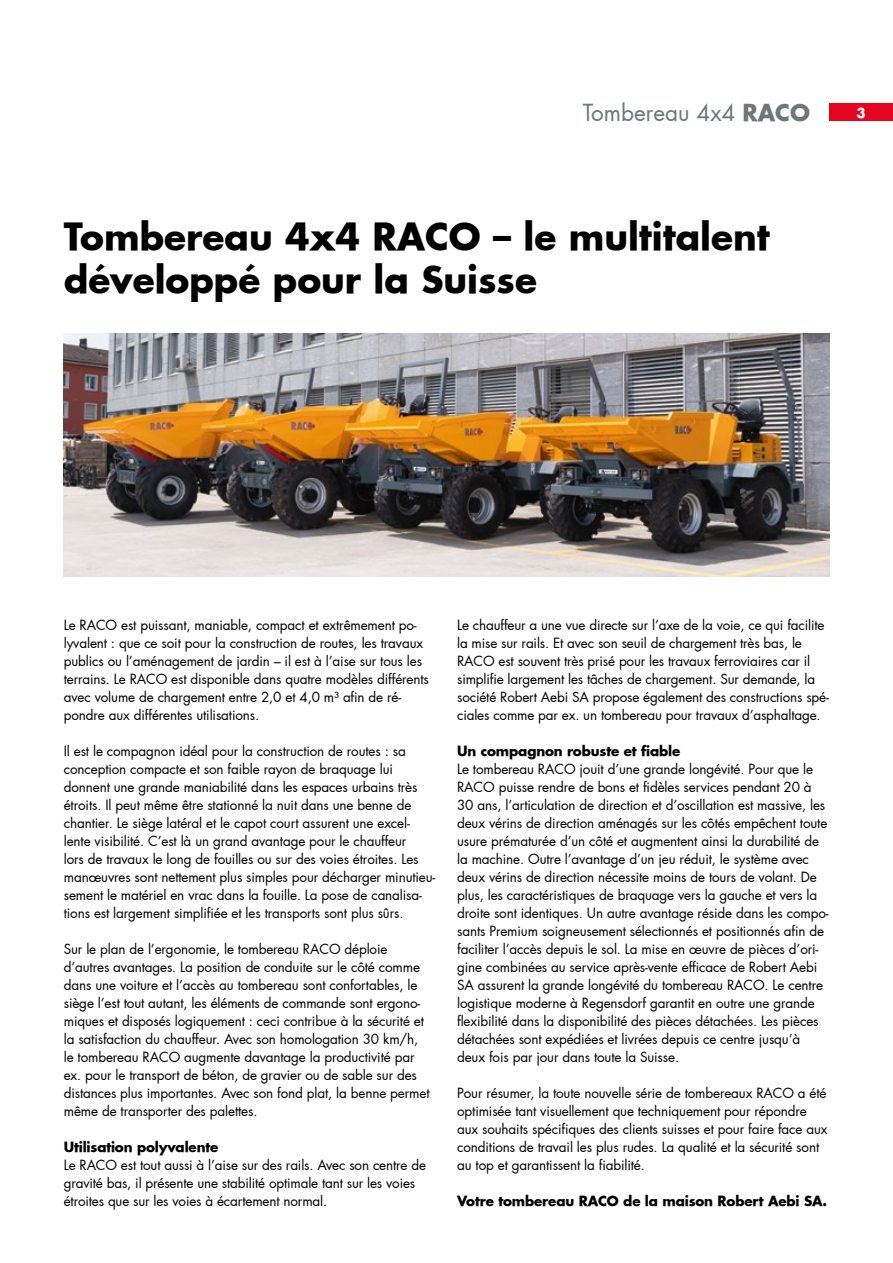
<style>
.page{position:relative;width:893px;height:1263px;background:#fff}
.page>*{position:absolute;margin:0;border:0;box-sizing:border-box;transform-origin:0 0}
.t1{font:700 36px/43.2px "Futura";color:#000}
.t2{font:22.5px "Futura";color:#6d767a}
.t3{font:13.5px/18px "Futura";letter-spacing:-.01em;color:#000}
.t4{font:700 13.5px "Futura";letter-spacing:-.01em;color:#000}
.t5{font:700 13.5px "Futura";color:#fff}
.s1{font-weight:700}
</style>
<div class="page">
<div style="left:829px;top:104px;width:64px;height:17px;background:#e40521"></div>
<img style="left:64px;top:334px;width:765px;height:242px">
<h2 class="t2" style="left:583px;top:98px;width:229px">Tombereau 4x4 <span class="s1">RACO</span></h2>
<p class="t5" style="left:856px;top:104px;width:11px">3</p>
<h1 class="t1" style="left:64px;top:214px;width:708px">Tombereau 4x4 RACO – le multitalent développé pour la Suisse</h1>
<p class="t3" style="left:64px;top:616px;width:367px">Le RACO est puissant, maniable, compact et extrêmement po&shy;lyvalent : que ce soit pour la construction de routes, les travaux publics ou l’aménagement de jardin – il est à l’aise sur tous les terrains. Le RACO est disponible dans quatre modèles différents avec volume de chargement entre 2,0 et 4,0 m³ afin de ré&shy;pondre aux différentes utilisations.</p>
<p class="t3" style="left:64px;top:742px;width:373px">Il est le compagnon idéal pour la construction de routes : sa conception compacte et son faible rayon de braquage lui donnent une grande maniabilité dans les espaces urbains très étroits. Il peut même être stationné la nuit dans une benne de chantier. Le siège latéral et le capot court assurent une excel&shy;lente visibilité. C’est là un grand avantage pour le chauffeur<br>lors de travaux le long de fouilles ou sur des voies étroites. Les manœuvres sont nettement plus simples pour décharger minutieu&shy;sement le matériel en vrac dans la fouille. La pose de canalisa&shy;tions est largement simplifiée et les transports sont plus sûrs.</p>
<p class="t3" style="left:64px;top:940px;width:367px">Sur le plan de l’ergonomie, le tombereau RACO déploie d’autres avantages. La position de conduite sur le côté comme dans une voiture et l’accès au tombereau sont confortables, le siège l’est tout autant, les éléments de commande sont ergono&shy;miques et disposés logiquement : ceci contribue à la sécurité et la satisfaction du chauffeur. Avec son homologation 30 km/h, le tombereau RACO augmente davantage la productivité par ex. pour le transport de béton, de gravier ou de sable sur des distances plus importantes. Avec son fond plat, la benne permet même de transporter des palettes.</p>
<p class="t4" style="left:64px;top:1138px;width:156px">Utilisation polyvalente</p>
<p class="t3" style="left:64px;top:1156px;width:364px">Le RACO est tout aussi à l’aise sur des rails. Avec son centre de gravité bas, il présente une stabilité optimale tant sur les voies étroites que sur les voies à écartement normal.</p>
<p class="t3" style="left:457px;top:616px;width:373px">Le chauffeur a une vue directe sur l’axe de la voie, ce qui facilite la mise sur rails. Et avec son seuil de chargement très bas, le RACO est souvent très prisé pour les travaux ferroviaires car il simplifie largement les tâches de chargement. Sur demande, la société Robert Aebi SA propose également des constructions spé&shy;ciales comme par ex. un tombereau pour travaux d’asphaltage.</p>
<p class="t4" style="left:457px;top:742px;width:225px">Un compagnon robuste et fiable</p>
<p class="t3" style="left:457px;top:760px;width:373px">Le tombereau RACO jouit d’une grande longévité. Pour que le RACO puisse rendre de bons et fidèles services pendant 20 à 30 ans, l’articulation de direction et d’oscillation est massive, les deux vérins de direction aménagés sur les côtés empêchent toute usure prématurée d’un côté et augmentent ainsi la durabilité de la machine. Outre l’avantage d’un jeu réduit, le système avec deux vérins de direction nécessite moins de tours de volant. De plus, les caractéristiques de braquage vers la gauche et vers la droite sont identiques. Un autre avantage réside dans les compo&shy;sants Premium soigneusement sélectionnés et positionnés afin de faciliter l’accès depuis le sol. La mise en œuvre de pièces d’ori&shy;gine combinées au service après-vente efficace de Robert Aebi SA assurent la grande longévité du tombereau RACO. Le centre logistique moderne à Regensdorf garantit en outre une grande flexibilité dans la disponibilité des pièces détachées. Les pièces détachées sont expédiées et livrées depuis ce centre jusqu’à deux fois par jour dans toute la Suisse.</p>
<p class="t3" style="left:457px;top:1084px;width:372px">Pour résumer, la toute nouvelle série de tombereaux RACO a été optimisée tant visuellement que techniquement pour répondre aux souhaits spécifiques des clients suisses et pour faire face aux conditions de travail les plus rudes. La qualité et la sécurité sont au top et garantissent la fiabilité.</p>
<p class="t4" style="left:457px;top:1192px;width:372px">Votre tombereau RACO de la maison Robert Aebi SA.</p>
</div>
